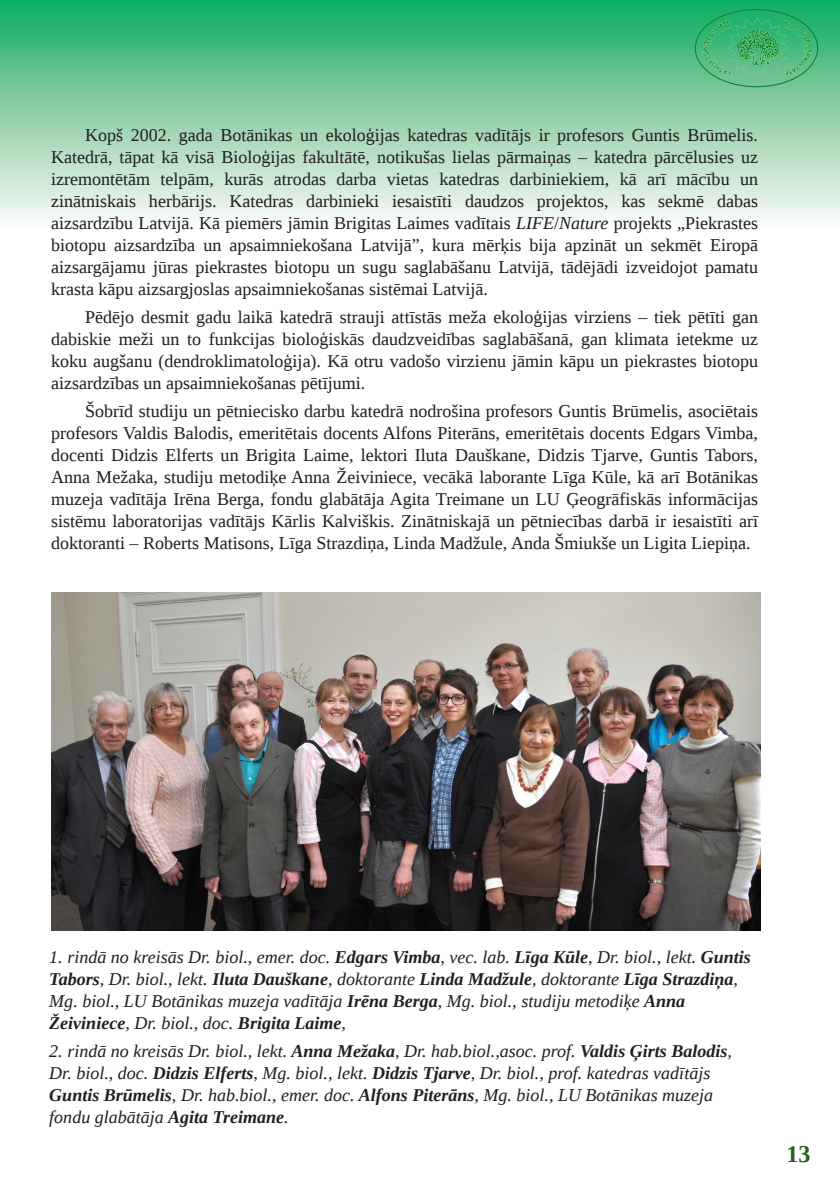
<style>
.page{position:relative;width:840px;height:1191px;background:#fff}
.page>*{position:absolute;margin:0;border:0;box-sizing:border-box;transform-origin:0 0}
.t1{font:700 24px "Liberation Serif";color:#24601c}
.t2{font:18px/22px "Liberation Serif";color:#231f20;text-align:justify}
.t3{font:italic 18px/22px "Liberation Serif";color:#231f20}
.s1{font-style:italic}
.s2{font-weight:700}
</style>
<div class="page">
<div style="left:0;top:0;width:839px;height:227px;background:linear-gradient(to bottom,#13a95d,#fff9f7)"></div>
<img style="left:702px;top:17px;width:109px;height:62px">
<img style="left:51px;top:593px;width:709px;height:337px">
<p class="t2" style="left:51px;top:124px;width:708px;text-indent:34px">Kopš 2002. gada Botānikas un ekoloģijas katedras vadītājs ir profesors Guntis Brūmelis.<br>Katedrā, tāpat kā visā Bioloģijas fakultātē, notikušas lielas pārmaiņas – katedra pārcēlusies uz izremontētām telpām, kurās atrodas darba vietas katedras darbiniekiem, kā arī mācību un zinātniskais herbārijs. Katedras darbinieki iesaistīti daudzos projektos, kas sekmē dabas aizsardzību Latvijā. Kā piemērs jāmin Brigitas Laimes vadītais <span class="s1">LIFE</span>/<span class="s1">Nature</span> projekts „Piekrastes biotopu aizsardzība un apsaimniekošana Latvijā”, kura mērķis bija apzināt un sekmēt Eiropā aizsargājamu jūras piekrastes biotopu un sugu saglabāšanu Latvijā, tādējādi izveidojot pamatu krasta kāpu aizsargjoslas apsaimniekošanas sistēmai Latvijā.</p>
<p class="t2" style="left:51px;top:306px;width:708px;text-indent:34px">Pēdējo desmit gadu laikā katedrā strauji attīstās meža ekoloģijas virziens – tiek pētīti gan dabiskie meži un to funkcijas bioloģiskās daudzveidības saglabāšanā, gan klimata ietekme uz koku augšanu (dendroklimatoloģija). Kā otru vadošo virzienu jāmin kāpu un piekrastes biotopu aizsardzības un apsaimniekošanas pētījumi.</p>
<p class="t2" style="left:51px;top:400px;width:708px;text-indent:34px">Šobrīd studiju un pētniecisko darbu katedrā nodrošina profesors Guntis Brūmelis, asociētais profesors Valdis Balodis, emeritētais docents Alfons Piterāns, emeritētais docents Edgars Vimba, docenti Didzis Elferts un Brigita Laime, lektori Iluta Dauškane, Didzis Tjarve, Guntis Tabors, Anna Mežaka, studiju metodiķe Anna Žeiviniece, vecākā laborante Līga Kūle, kā arī Botānikas muzeja vadītāja Irēna Berga, fondu glabātāja Agita Treimane un LU Ģeogrāfiskās informācijas sistēmu laboratorijas vadītājs Kārlis Kalviškis. Zinātniskajā un pētniecības darbā ir iesaistīti arī doktoranti – Roberts Matisons, Līga Strazdiņa, Linda Madžule, Anda Šmiukše un Ligita Liepiņa.</p>
<p class="t3" style="left:49px;top:945px;width:702px">1. rindā no kreisās Dr. biol., emer. doc. <span class="s2">Edgars Vimba</span>, vec. lab. <span class="s2">Līga Kūle</span>, Dr. biol., lekt. <span class="s2">Guntis Tabors</span>, Dr. biol., lekt. <span class="s2">Iluta Dauškane</span>, doktorante <span class="s2">Linda Madžule</span>, doktorante <span class="s2">Līga Strazdiņa</span>, Mg. biol., LU Botānikas muzeja vadītāja <span class="s2">Irēna Berga</span>, Mg. biol., studiju metodiķe <span class="s2">Anna Žeiviniece</span>, Dr. biol., doc. <span class="s2">Brigita Laime</span>,</p>
<p class="t3" style="left:49px;top:1039px;width:683px">2. rindā no kreisās Dr. biol., lekt. <span class="s2">Anna Mežaka</span>, Dr. hab.biol.,asoc. prof. <span class="s2">Valdis Ģirts Balodis</span>, Dr. biol., doc. <span class="s2">Didzis Elferts</span>, Mg. biol., lekt. <span class="s2">Didzis Tjarve</span>, Dr. biol., prof. katedras vadītājs <span class="s2">Guntis Brūmelis</span>, Dr. hab.biol., emer. doc. <span class="s2">Alfons Piterāns</span>, Mg. biol., LU Botānikas muzeja fondu glabātāja <span class="s2">Agita Treimane</span>.</p>
<h1 class="t1" style="left:786px;top:1140px;width:25px">13</h1>
</div>
